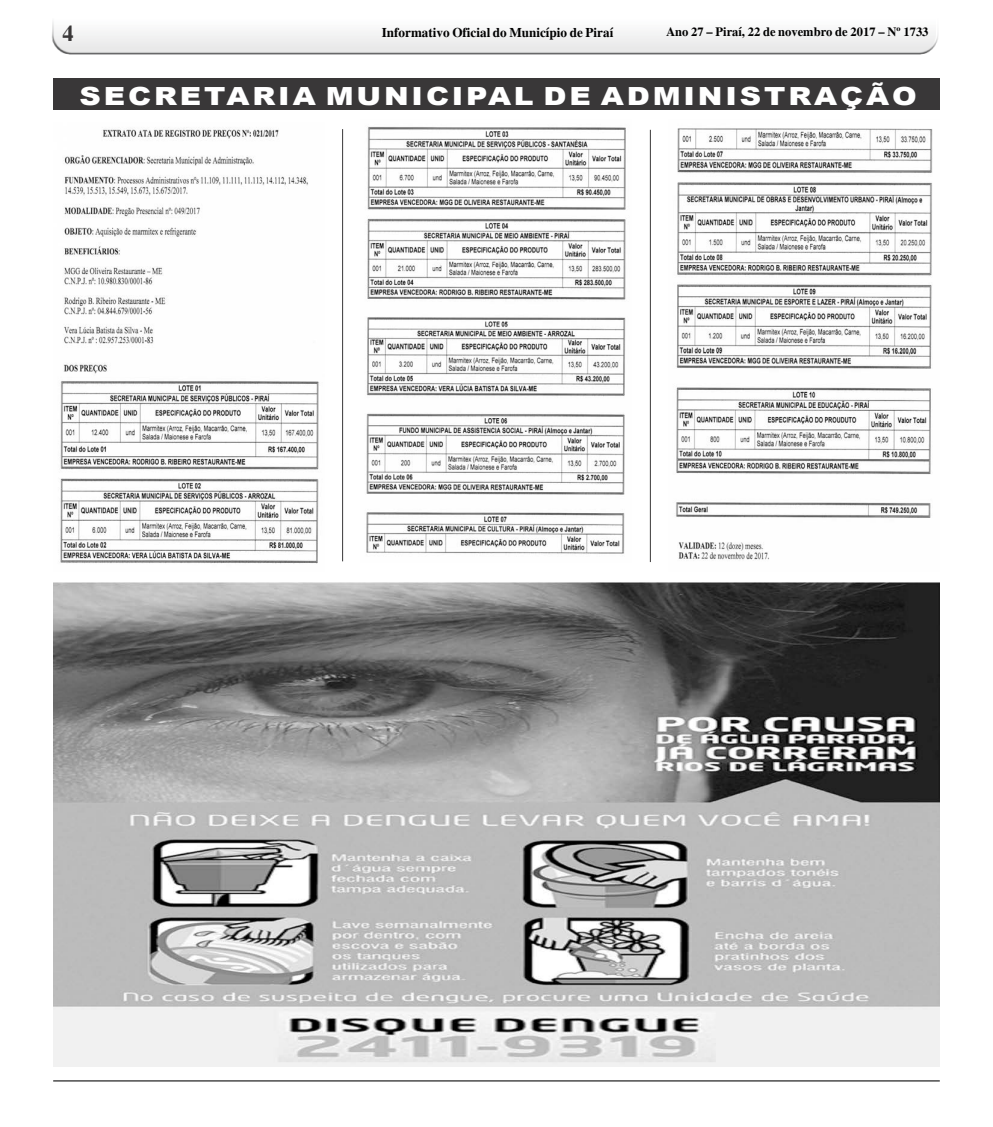
<style>
.page{position:relative;width:993px;height:1127px;background:#fff}
.page>*{position:absolute;margin:0;border:0;box-sizing:border-box;transform-origin:0 0}
.t1{font:900 25px "Arial";letter-spacing:.095em;color:#fff;scale:1.18 1}
.t2{font:700 22.5px "Times New Roman";color:#393738}
.t3{font:700 13.12px "Times New Roman";color:#000}
.t4{font:700 12.5px "Times New Roman";color:#000}
</style>
<div class="page">
<img style="left:52px;top:22px;width:886px;height:33px">
<img style="left:60px;top:127px;width:259px;height:437px">
<img style="left:366px;top:126px;width:260px;height:428px">
<img style="left:676px;top:128px;width:257px;height:432px">
<img style="left:53px;top:582px;width:886px;height:484px">
<hr style="left:53px;top:1080px;width:886px;height:1px;background:#000">
<div style="left:53px;top:78px;width:886px;height:32px;background:#393738"></div>
<hr style="left:342px;top:129px;width:1px;height:432px;background:#393738">
<hr style="left:649px;top:130px;width:1px;height:432px;background:#393738">
<h2 class="t2" style="left:62px;top:26px;width:13px">4</h2>
<p class="t3" style="left:382px;top:28px;width:233px">Informativo Oficial do Município de Piraí</p>
<p class="t4" style="left:666px;top:28px;width:264px">Ano 27 – Piraí, 22 de novembro de 2017 – Nº 1733</p>
<h1 class="t1" style="left:80px;top:87px;width:710px">SECRETARIA MUNICIPAL DE ADMINISTRAÇÃO</h1>
</div>
